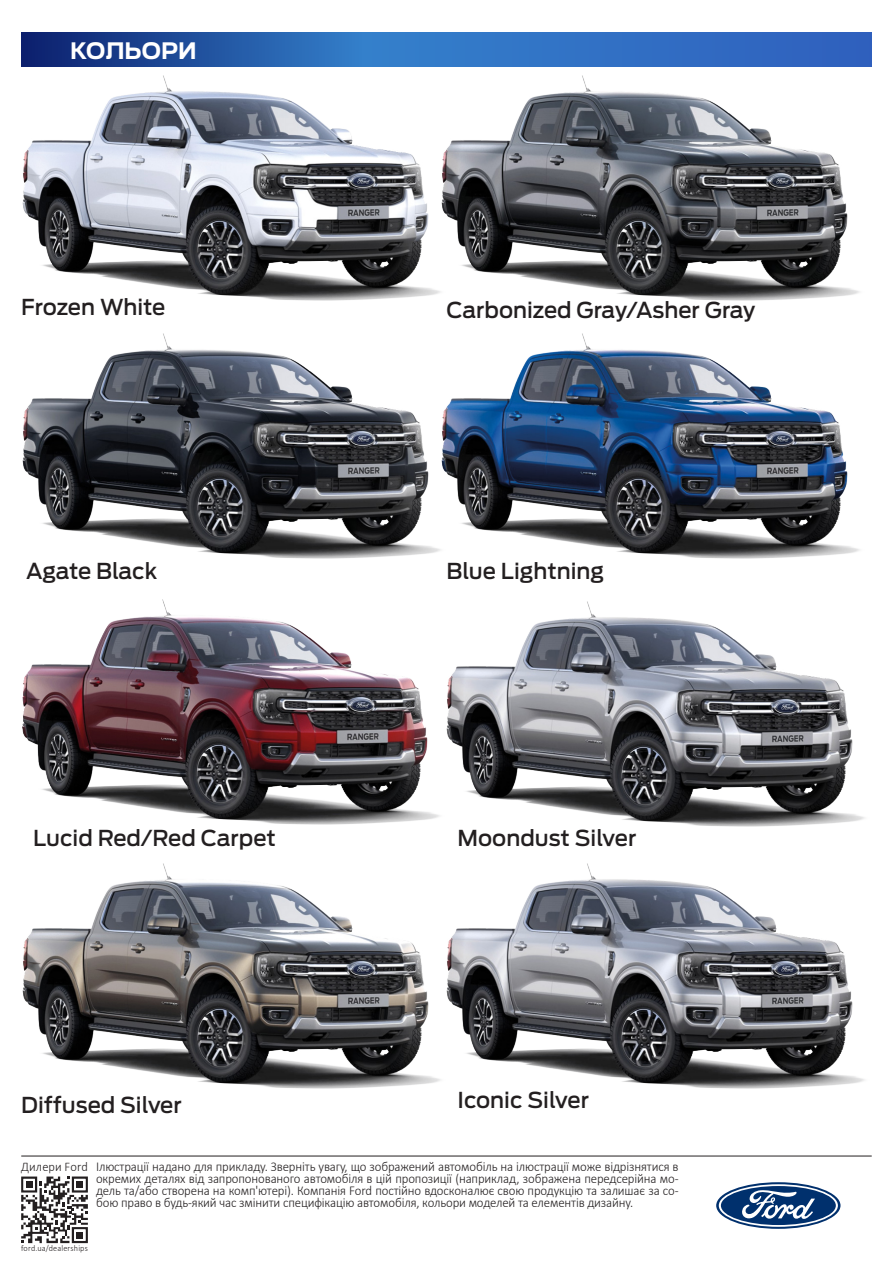
<style>
.page{position:relative;width:893px;height:1263px;background:#fff}
.page>*{position:absolute;margin:0;border:0;box-sizing:border-box;transform-origin:0 0}
.t1{font:700 22.5px "Ford Antenna";color:#fff}
.t2{font:500 21.9px "Ford Antenna";color:#231f20}
.t3{font:300 13.5px/12px "Calibri";letter-spacing:-.01em;color:#231f20;text-align:justify;scale:.95 1}
.t4{font:300 13.05px "Calibri";letter-spacing:.01em;color:#231f20;scale:.95 1}
.t5{font:300 8.7px "Calibri";letter-spacing:.015em;color:#231f20;scale:.95 1}
</style>
<div class="page">
<img style="left:23px;top:75px;width:334px;height:185px">
<div style="left:357px;top:2px;width:536px;height:385px;background:#fff;opacity:.6"></div>
<img style="left:442px;top:75px;width:423px;height:185px">
<img style="left:22px;top:645px;width:340px;height:146px">
<div style="left:0;top:260px;width:519px;height:385px;background:#fff;opacity:.6"></div>
<img style="left:23px;top:333px;width:334px;height:225px">
<img style="left:23px;top:864px;width:339px;height:224px">
<div style="left:357px;top:260px;width:536px;height:385px;background:#fff;opacity:.6"></div>
<img style="left:442px;top:333px;width:423px;height:196px">
<svg style="left:21px;top:1176px;width:67px;height:67px"></svg>
<div style="left:76px;top:1181px;width:7px;height:7px;background:#231f20"></div>
<div style="left:76px;top:1232px;width:7px;height:6px;background:#231f20"></div>
<div style="left:26px;top:1181px;width:7px;height:7px;background:#231f20"></div>
<hr style="left:21px;top:1156px;width:851px;height:1px;background:#231f20">
<svg style="left:716px;top:1182px;width:124px;height:47px"></svg>
<svg style="left:719px;top:1184px;width:119px;height:43px"></svg>
<svg style="left:21px;top:33px;width:851px;height:34px;background:#2a62b3"></svg>
<div style="left:362px;top:529px;width:531px;height:384px;background:#fff;opacity:.6"></div>
<img style="left:446px;top:602px;width:424px;height:189px">
<div style="left:362px;top:791px;width:531px;height:384px;background:#fff;opacity:.6"></div>
<p class="t1" style="left:70px;top:31px;width:128px">КОЛЬОРИ</p>
<p class="t2" style="left:21px;top:287px;width:146px">Frozen White</p>
<p class="t2" style="left:26px;top:552px;width:133px">Agate Black</p>
<p class="t2" style="left:446px;top:291px;width:310px">Carbonized Gray/Asher Gray</p>
<p class="t2" style="left:446px;top:552px;width:159px">Blue Lightning</p>
<p class="t2" style="left:33px;top:819px;width:244px">Lucid Red/Red Carpet</p>
<p class="t2" style="left:457px;top:819px;width:180px">Moondust Silver</p>
<p class="t2" style="left:21px;top:1086px;width:162px">Diffused Silver</p>
<p class="t2" style="left:457px;top:1081px;width:133px">Iconic Silver</p>
<p class="t4" style="left:21px;top:1158px;width:72px">Дилери Ford</p>
<p class="t3" style="left:96px;top:1160px;width:615px">Ілюстрації надано для прикладу. Зверніть увагу, що зображений автомобіль на ілюстрації може відрізнятися в окремих деталях від запропонованого автомобіля в цій пропозиції (наприклад, зображена передсерійна мо&shy;дель та/або створена на комп'ютері). Компанія Ford постійно вдосконалює свою продукцію та залишає за со&shy;бою право в будь-який час змінити специфікацію автомобіля, кольори моделей та елементів дизайну.</p>
<p class="t5" style="left:21px;top:1243px;width:72px">ford.ua/dealerships</p>
</div>
